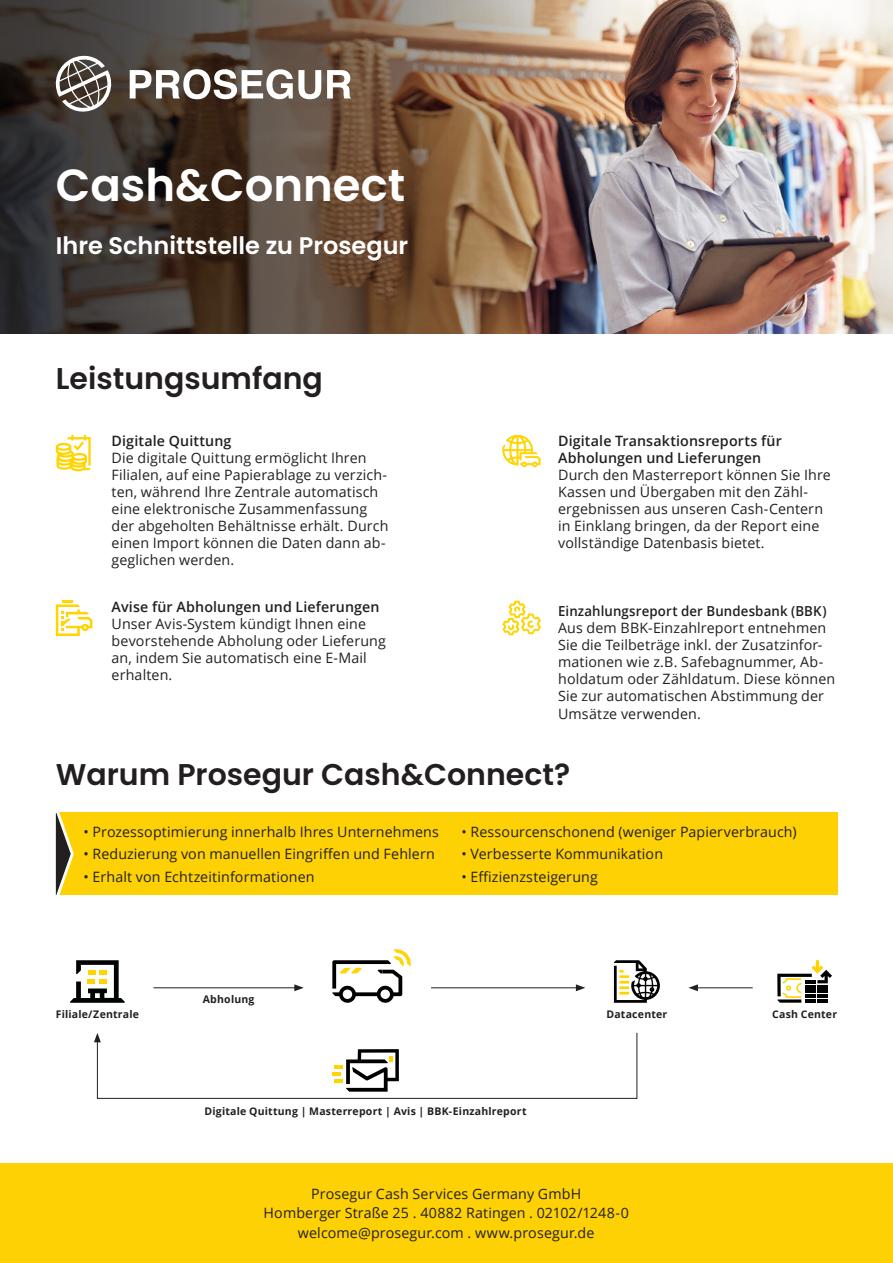
<style>
.page{position:relative;width:893px;height:1263px;background:#fff}
.page>*{position:absolute;margin:0;border:0;box-sizing:border-box;transform-origin:0 0}
.t1{font:600 45px "Poppins";color:#fff}
.t2{font:600 30px "Poppins";color:#231f20}
.t3{font:600 24px "Poppins";color:#fff}
.t4{font:14.25px/17.1px "Open Sans";letter-spacing:.01em;color:#231f20}
.t5{font:600 14.25px/17.1px "Open Sans";letter-spacing:.01em;color:#231f20}
.t6{font:600 13.8px "Open Sans";letter-spacing:.01em;color:#231f20;scale:.96 1}
.t7{font:700 10.5px "Open Sans";letter-spacing:.02em;color:#231f20}
</style>
<div class="page">
<img style="left:620px;top:0;width:273px;height:334px">
<div style="left:0;top:1163px;width:893px;height:100px;background:#fed105"></div>
<svg style="left:502px;top:435px;width:39px;height:32px"></svg>
<svg style="left:56px;top:435px;width:35px;height:36px"></svg>
<svg style="left:502px;top:601px;width:39px;height:34px"></svg>
<svg style="left:56px;top:601px;width:36px;height:35px"></svg>
<div style="left:56px;top:812px;width:781px;height:83px;background:#fed105"></div>
<svg style="left:55px;top:812px;width:19px;height:83px"></svg>
<svg style="left:614px;top:960px;width:46px;height:43px"></svg>
<svg style="left:777px;top:960px;width:55px;height:43px"></svg>
<svg style="left:70px;top:960px;width:55px;height:43px"></svg>
<hr style="left:153px;top:987px;width:144px;height:1px;background:#231f20">
<svg style="left:294px;top:984px;width:10px;height:7px"></svg>
<hr style="left:695px;top:987px;width:58px;height:1px;background:#231f20">
<svg style="left:688px;top:984px;width:10px;height:7px"></svg>
<hr style="left:431px;top:987px;width:147px;height:1px;background:#231f20">
<svg style="left:576px;top:984px;width:9px;height:7px"></svg>
<svg style="left:332px;top:949px;width:79px;height:54px"></svg>
<svg style="left:94px;top:1032px;width:544px;height:67px"></svg>
<img style="left:0;top:0;width:620px;height:334px">
<svg style="left:52px;top:53px;width:299px;height:61px"></svg>
<h1 class="t1" style="left:56px;top:159px;width:351px">Cash&amp;Connect</h1>
<h3 class="t3" style="left:56px;top:231px;width:354px">Ihre Schnittstelle zu Prosegur</h3>
<h2 class="t2" style="left:56px;top:361px;width:269px">Leistungsumfang</h2>
<p class="t5" style="left:112px;top:432px;width:121px">Digitale Quittung</p>
<p class="t4" style="left:112px;top:449px;width:278px">Die digitale Quittung ermöglicht Ihren Filialen, auf eine Papierablage zu verzich&shy;ten, während Ihre Zentrale automatisch eine elektronische Zusammenfassung der abgeholten Behältnisse erhält. Durch einen Import können die Daten dann ab&shy;geglichen werden.</p>
<p class="t5" style="left:112px;top:597px;width:269px">Avise für Abholungen und Lieferungen</p>
<p class="t4" style="left:112px;top:614px;width:276px">Unser Avis-System kündigt Ihnen eine bevorstehende Abholung oder Lieferung an, indem Sie automatisch eine E-Mail erhalten.</p>
<p class="t5" style="left:558px;top:432px;width:225px">Digitale Transaktionsreports für<br>Abholungen und Lieferungen</p>
<p class="t4" style="left:558px;top:466px;width:274px">Durch den Masterreport können Sie Ihre Kassen und Übergaben mit den Zähl&shy;ergebnissen aus unseren Cash-Centern in Einklang bringen, da der Report eine vollständige Datenbasis bietet.</p>
<p class="t6" style="left:558px;top:601px;width:281px">Einzahlungsreport der Bundesbank (BBK)</p>
<p class="t4" style="left:558px;top:619px;width:279px">Aus dem BBK-Einzahlreport entnehmen Sie die Teilbeträge inkl. der Zusatzinfor&shy;mationen wie z.B. Safebagnummer, Ab&shy;holdatum oder Zähldatum. Diese können Sie zur automatischen Abstimmung der Umsätze verwenden.</p>
<h2 class="t2" style="left:56px;top:757px;width:516px">Warum Prosegur Cash&amp;Connect?</h2>
<p class="t4" style="left:83px;top:822px;width:357px">• Prozessoptimierung innerhalb Ihres Unternehmens</p>
<p class="t4" style="left:461px;top:822px;width:337px">• Ressourcenschonend (weniger Papierverbrauch)</p>
<p class="t4" style="left:83px;top:845px;width:353px">• Reduzierung von manuellen Eingriffen und Fehlern</p>
<p class="t4" style="left:461px;top:845px;width:203px">• Verbesserte Kommunikation</p>
<p class="t4" style="left:83px;top:867px;width:233px">• Erhalt von Echtzeitinformationen</p>
<p class="t4" style="left:461px;top:867px;width:138px">• Effizienzsteigerung</p>
<p class="t7" style="left:56px;top:1007px;width:85px">Filiale/Zentrale</p>
<p class="t7" style="left:203px;top:991px;width:53px">Abholung</p>
<p class="t7" style="left:204px;top:1104px;width:324px">Digitale Quittung | Masterreport | Avis | BBK-Einzahlreport</p>
<p class="t7" style="left:606px;top:1007px;width:62px">Datacenter</p>
<p class="t7" style="left:772px;top:1007px;width:66px">Cash Center</p>
<p class="t4" style="left:264px;top:1184px;width:367px;line-height:19.5px;text-align:center">Prosegur Cash Services Germany GmbH<br>Homberger Straße 25 . 40882 Ratingen . 02102/1248-0 welcome@prosegur.com . www.prosegur.de</p>
</div>
